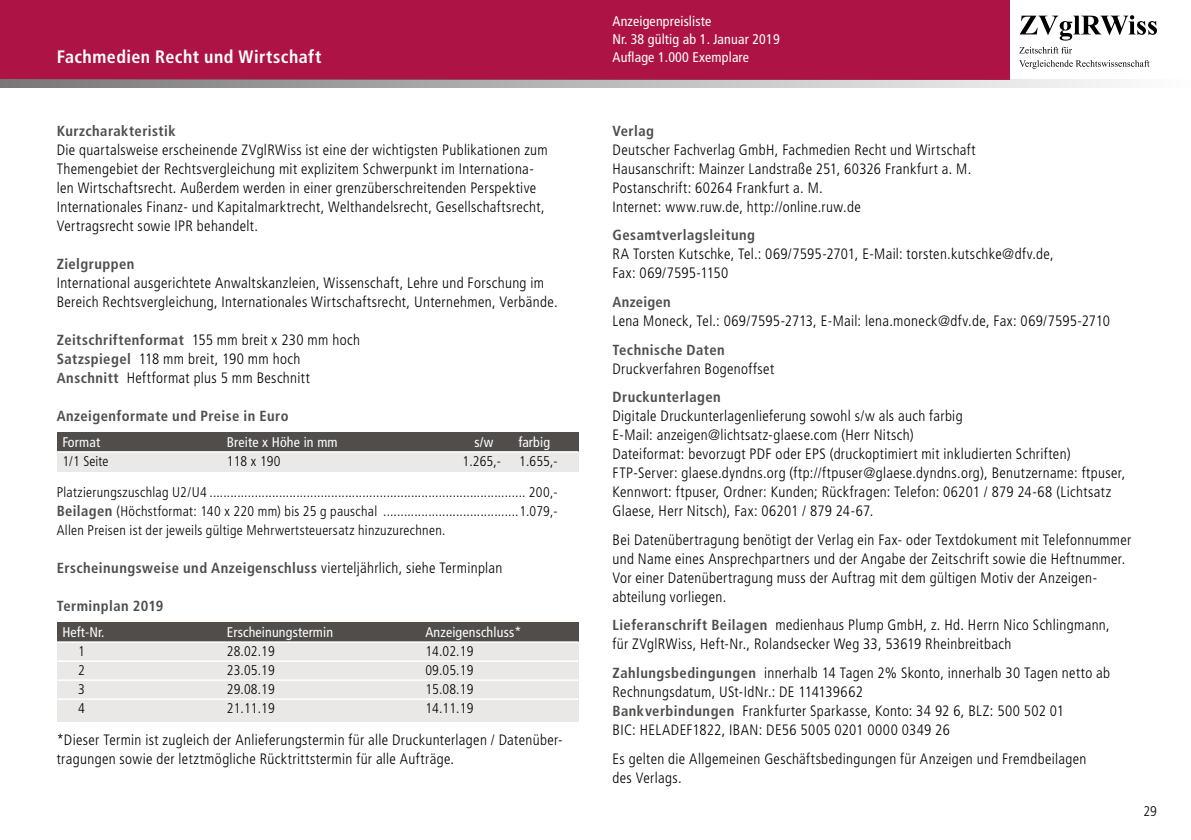
<style>
.page{position:relative;width:1191px;height:840px;background:#fff}
.page>*{position:absolute;margin:0;border:0;box-sizing:border-box;transform-origin:0 0}
.t1{font:700 condensed 18px "Frutiger LT Std";letter-spacing:.025em;color:#fff}
.t2{font:300 condensed 15px/19px "Frutiger LT Std";letter-spacing:.02em;color:#000}
.t3{font:700 condensed 14.6px "Frutiger LT Std";letter-spacing:.03em;color:#504d4b}
.t4{font:300 condensed 14px/19px "Frutiger LT Std";letter-spacing:.015em;color:#000;text-align:justify}
.t5{font:condensed 14px/18px "Frutiger LT Std";letter-spacing:.01em;color:#fff}
.s1{font-weight:700;font-size:14.6px;color:#504d4b}
.s2{font-weight:300;font-size:15px;color:#000}
</style>
<div class="page">
<div style="left:57px;top:625px;width:521px;height:96px;background:#eae8e7"></div>
<div style="left:57px;top:621px;width:521px;height:20px;background:#504d4b"></div>
<div style="left:57px;top:451px;width:521px;height:20px;background:#ebe9e8"></div>
<div style="left:57px;top:431px;width:521px;height:20px;background:#504d4b"></div>
<div style="left:0;top:0;width:1009px;height:79px;background:#ad1345"></div>
<svg style="left:0;top:79px;width:1111px;height:9px;background:#b3abac"></svg>
<svg style="left:1019px;top:60px;width:130px;height:9px"></svg>
<svg style="left:1019px;top:47px;width:53px;height:6px"></svg>
<svg style="left:1019px;top:15px;width:138px;height:26px"></svg>
<hr style="left:57px;top:451px;width:521px;height:1px;background:#fff">
<hr style="left:57px;top:641px;width:521px;height:1px;background:#fff">
<hr style="left:57px;top:660px;width:521px;height:1px;background:#fff">
<hr style="left:57px;top:679px;width:521px;height:1px;background:#fff">
<hr style="left:57px;top:698px;width:521px;height:1px;background:#fff">
<p class="t1" style="left:57px;top:46px;width:266px">Fachmedien Recht und Wirtschaft</p>
<p class="t3" style="left:57px;top:122px;width:120px">Kurzcharakteristik</p>
<p class="t2" style="left:57px;top:140px;width:492px">Die quartalsweise erscheinende ZVglRWiss ist eine der wichtigsten Publikationen zum Themengebiet der Rechtsvergleichung mit explizitem Schwerpunkt im Internationa&shy;len Wirtschaftsrecht. Außerdem werden in einer grenzüberschreitenden Perspektive Internationales Finanz- und Kapitalmarktrecht, Welthandelsrecht, Gesellschaftsrecht, Vertragsrecht sowie IPR behandelt.</p>
<p class="t3" style="left:57px;top:255px;width:79px">Zielgruppen</p>
<p class="t2" style="left:57px;top:273px;width:502px">International ausgerichtete Anwaltskanzleien, Wissenschaft, Lehre und Forschung im<br>Bereich Rechtsvergleichung, Internationales Wirtschaftsrecht, Unternehmen, Verbände.</p>
<p class="t2" style="left:57px;top:330px;width:305px"><span class="s1">Zeitschriftenformat</span> 155 mm breit x 230 mm hoch<br><span class="s1">Satzspiegel</span> 118 mm breit, 190 mm hoch<br><span class="s1">Anschnitt</span> Heftformat plus 5 mm Beschnitt</p>
<p class="t3" style="left:57px;top:407px;width:233px">Anzeigenformate und Preise in Euro</p>
<p class="t5" style="left:62px;top:432px;width:39px">Format</p>
<p class="t5" style="left:227px;top:432px;width:112px">Breite x Höhe in mm</p>
<p class="t5" style="left:474px;top:432px;width:20px">s/w</p>
<p class="t5" style="left:518px;top:432px;width:33px">farbig</p>
<p class="t4" style="left:62px;top:451px;width:48px">1/1 Seite</p>
<p class="t4" style="left:227px;top:451px;width:55px">118 x 190</p>
<p class="t4" style="left:462px;top:451px;width:40px">1.265,-</p>
<p class="t4" style="left:519px;top:451px;width:40px">1.655,-</p>
<p class="t4" style="left:57px;top:483px;width:502px">Platzierungszuschlag U2/U4 ........................................................................................... 200,- <span class="s1">Beilagen</span> (Höchstformat: 140 x 220 mm) bis 25 g pauschal .......................................1.079,- Allen Preisen ist der jeweils gültige Mehrwertsteuersatz hinzuzurechnen.</p>
<p class="t3" style="left:57px;top:559px;width:447px">Erscheinungsweise und Anzeigenschluss <span class="s2">vierteljährlich, siehe Terminplan</span></p>
<p class="t3" style="left:57px;top:597px;width:108px">Terminplan 2019</p>
<p class="t5" style="left:62px;top:622px;width:44px">Heft-Nr.</p>
<p class="t5" style="left:227px;top:622px;width:108px">Erscheinungstermin</p>
<p class="t5" style="left:425px;top:622px;width:97px">Anzeigenschluss*</p>
<p class="t4" style="left:78px;top:641px;width:8px">1</p>
<p class="t4" style="left:227px;top:641px;width:50px">28.02.19</p>
<p class="t4" style="left:425px;top:641px;width:50px">14.02.19</p>
<p class="t4" style="left:78px;top:660px;width:8px">2</p>
<p class="t4" style="left:227px;top:660px;width:50px">23.05.19</p>
<p class="t4" style="left:425px;top:660px;width:50px">09.05.19</p>
<p class="t4" style="left:78px;top:679px;width:8px">3</p>
<p class="t4" style="left:227px;top:679px;width:50px">29.08.19</p>
<p class="t4" style="left:425px;top:679px;width:50px">15.08.19</p>
<p class="t4" style="left:78px;top:698px;width:8px">4</p>
<p class="t4" style="left:227px;top:698px;width:50px">21.11.19</p>
<p class="t4" style="left:425px;top:698px;width:50px">14.11.19</p>
<p class="t2" style="left:57px;top:729px;width:507px">*Dieser Termin ist zugleich der Anlieferungstermin für alle Druckunterlagen / Datenüber&shy;tragungen sowie der letztmögliche Rücktrittstermin für alle Aufträge.</p>
<p class="t5" style="left:612px;top:12px;width:169px">Anzeigenpreisliste<br>Nr. 38 gültig ab 1. Januar 2019<br>Auflage 1.000 Exemplare</p>
<p class="t3" style="left:612px;top:122px;width:43px">Verlag</p>
<p class="t2" style="left:612px;top:140px;width:365px">Deutscher Fachverlag GmbH, Fachmedien Recht und Wirtschaft Hausanschrift: Mainzer Landstraße 251, 60326 Frankfurt a. M.<br>Postanschrift: 60264 Frankfurt a. M.<br>Internet: www.ruw.de, http://online.ruw.de</p>
<p class="t3" style="left:612px;top:226px;width:144px">Gesamtverlagsleitung</p>
<p class="t2" style="left:612px;top:245px;width:443px">RA Torsten Kutschke, Tel.: 069/7595-2701, E-Mail: torsten.kutschke@dfv.de,<br>Fax: 069/7595-1150</p>
<p class="t3" style="left:612px;top:293px;width:60px">Anzeigen</p>
<p class="t2" style="left:612px;top:311px;width:499px">Lena Moneck, Tel.: 069/7595-2713, E-Mail: lena.moneck@dfv.de, Fax: 069/7595-2710</p>
<p class="t3" style="left:612px;top:340px;width:114px">Technische Daten</p>
<p class="t2" style="left:612px;top:359px;width:163px">Druckverfahren Bogenoffset</p>
<p class="t3" style="left:612px;top:388px;width:110px">Druckunterlagen</p>
<p class="t2" style="left:612px;top:406px;width:514px">Digitale Druckunterlagenlieferung sowohl s/w als auch farbig<br>E-Mail: anzeigen@lichtsatz-glaese.com (Herr Nitsch)<br>Dateiformat: bevorzugt PDF oder EPS (druckoptimiert mit inkludierten Schriften)<br>FTP-Server: glaese.dyndns.org (ftp://ftpuser@glaese.dyndns.org), Benutzername: ftpuser, Kennwort: ftpuser, Ordner: Kunden; Rückfragen: Telefon: 06201 / 879 24-68 (Lichtsatz Glaese, Herr Nitsch), Fax: 06201 / 879 24-67.</p>
<p class="t2" style="left:612px;top:530px;width:520px">Bei Datenübertragung benötigt der Verlag ein Fax- oder Textdokument mit Telefonnummer und Name eines Ansprechpartners und der Angabe der Zeitschrift sowie die Heftnummer.<br>Vor einer Datenübertragung muss der Auftrag mit dem gültigen Motiv der Anzeigen&shy;abteilung vorliegen.</p>
<p class="t2" style="left:612px;top:615px;width:499px"><span class="s1">Lieferanschrift Beilagen</span> medienhaus Plump GmbH, z. Hd. Herrn Nico Schlingmann, für ZVglRWiss, Heft-Nr., Rolandsecker Weg 33, 53619 Rheinbreitbach</p>
<p class="t2" style="left:612px;top:663px;width:499px"><span class="s1">Zahlungsbedingungen</span> innerhalb 14 Tagen 2% Skonto, innerhalb 30 Tagen netto ab Rechnungsdatum, USt-IdNr.: DE 114139662<br><span class="s1">Bankverbindungen</span> Frankfurter Sparkasse, Konto: 34 92 6, BLZ: 500 502 01<br>BIC: HELADEF1822, IBAN: DE56 5005 0201 0000 0349 26</p>
<p class="t2" style="left:612px;top:748px;width:475px">Es gelten die Allgemeinen Geschäftsbedingungen für Anzeigen und Fremdbeilagen des Verlags.</p>
<p class="t4" style="left:1143px;top:801px;width:15px">29</p>
</div>
